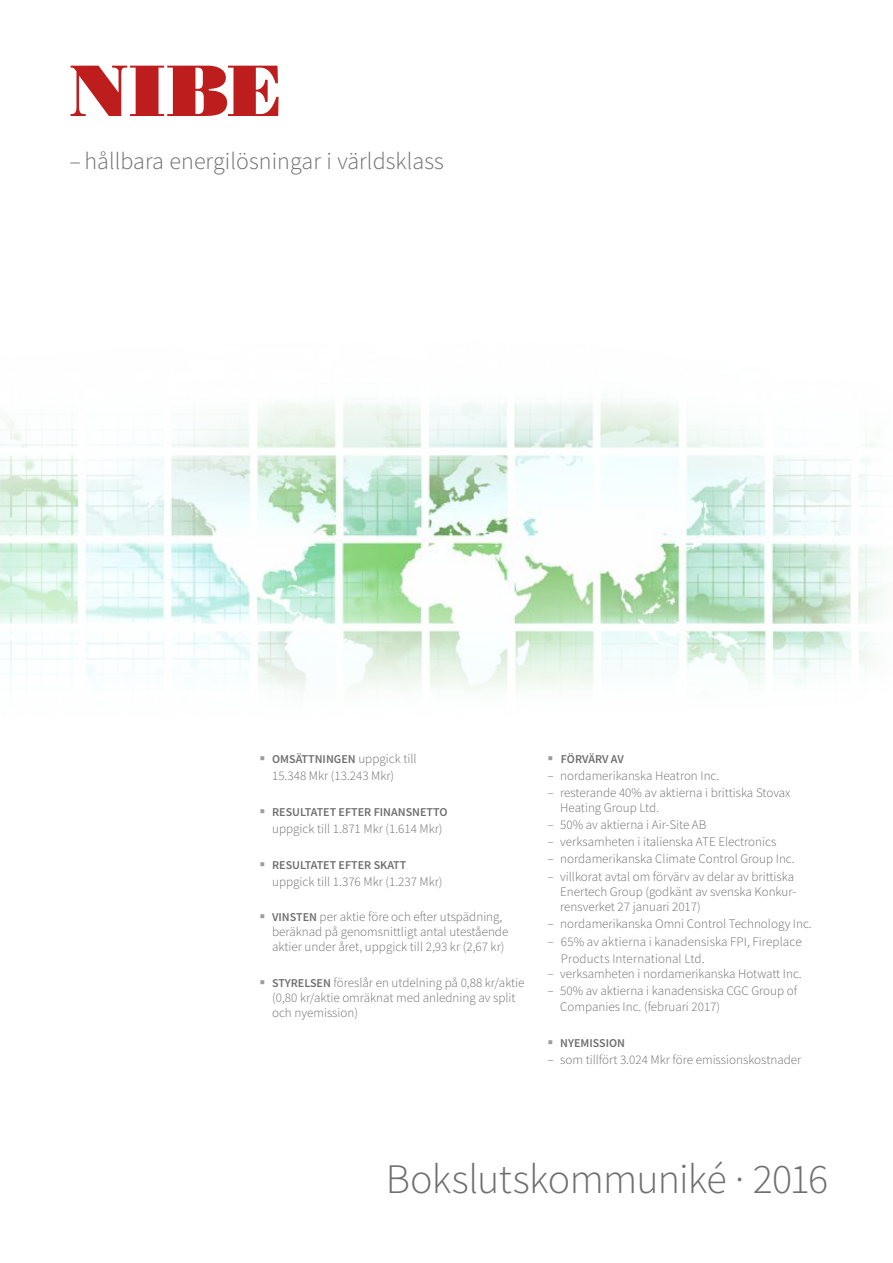
<style>
.page{position:relative;width:893px;height:1263px;background:#fff}
.page>*{position:absolute;margin:0;border:0;box-sizing:border-box;transform-origin:0 0}
.t1{font:300 42px "Source Sans Pro";letter-spacing:-.015em;color:#706f6f}
.t2{font:300 24px "Source Sans Pro";letter-spacing:.005em;color:#706f6f}
.t3{font:300 13.05px/15px "Source Sans Pro";color:#706f6f}
.t4{font:600 12px "Source Sans Pro";color:#706f6f}
.s1{color:#9d9d9c}
.s2{font-weight:300;font-size:13.05px}
.s3{font-weight:600;font-size:12px}
</style>
<div class="page">
<svg style="left:71px;top:66px;width:208px;height:50px"></svg>
<img style="left:0;top:401px;width:882px;height:289px">
<h2 class="t2" style="left:69px;top:146px;width:376px">– hållbara energilösningar i världsklass</h2>
<p class="t4" style="left:259px;top:751px;width:159px"><span class="s1">▪</span> OMSÄTTNINGEN <span class="s2">uppgick till</span></p>
<p class="t3" style="left:272px;top:768px;width:124px">15.348 Mkr (13.243 Mkr)</p>
<p class="t4" style="left:259px;top:804px;width:190px"><span class="s1">▪</span> RESULTATET EFTER FINANSNETTO</p>
<p class="t3" style="left:272px;top:821px;width:172px">uppgick till 1.871 Mkr (1.614 Mkr)</p>
<p class="t4" style="left:259px;top:857px;width:148px"><span class="s1">▪</span> RESULTATET EFTER SKATT</p>
<p class="t3" style="left:272px;top:874px;width:172px">uppgick till 1.376 Mkr (1.237 Mkr)</p>
<p class="t3" style="left:272px;top:909px;width:238px;text-indent:-13px"><span class="s1">▪</span> <span class="s3">VINSTEN</span> per aktie före och efter utspädning, beräknad på genomsnittligt antal utestående aktier under året, uppgick till 2,93 kr (2,67 kr)</p>
<p class="t3" style="left:272px;top:975px;width:254px;text-indent:-13px"><span class="s1">▪</span> <span class="s3">STYRELSEN</span> föreslår en utdelning på 0,88 kr/aktie (0,80 kr/aktie omräknat med anledning av split och nyemission)</p>
<p class="t4" style="left:547px;top:751px;width:78px"><span class="s1">▪</span> FÖRVÄRV AV</p>
<p class="t3" style="left:547px;top:768px;width:173px">– nordamerikanska Heatron Inc.</p>
<p class="t3" style="left:560px;top:785px;width:232px;text-indent:-13px">– resterande 40% av aktierna i brittiska Stovax<br>Heating Group Ltd.</p>
<p class="t3" style="left:547px;top:817px;width:160px">– 50% av aktierna i Air-Site AB</p>
<p class="t3" style="left:547px;top:834px;width:230px">– verksamheten i italienska ATE Electronics</p>
<p class="t3" style="left:547px;top:851px;width:249px">– nordamerikanska Climate Control Group Inc.</p>
<p class="t3" style="left:560px;top:869px;width:237px;text-indent:-13px">– villkorat avtal om förvärv av delar av brittiska<br>Enertech Group (godkänt av svenska Konkur&shy;rensverket 27 januari 2017)</p>
<p class="t3" style="left:547px;top:916px;width:266px">– nordamerikanska Omni Control Technology Inc.</p>
<p class="t3" style="left:561px;top:934px;width:242px;line-height:16.5px;text-indent:-13px">– 65% av aktierna i kanadensiska FPI, Fireplace<br>Products International Ltd.</p>
<p class="t3" style="left:547px;top:966px;width:256px">– verksamheten i nordamerikanska Hotwatt Inc.</p>
<p class="t3" style="left:560px;top:982px;width:239px;line-height:16.5px;text-indent:-13px">– 50% av aktierna i kanadensiska CGC Group of<br>Companies Inc. (februari 2017)</p>
<p class="t4" style="left:547px;top:1035px;width:79px"><span class="s1">▪</span> NYEMISSION</p>
<p class="t3" style="left:547px;top:1052px;width:255px">– som tillfört 3.024 Mkr före emissionskostnader</p>
<h1 class="t1" style="left:386px;top:1153px;width:444px">Bokslutskommuniké · 2016</h1>
</div>
